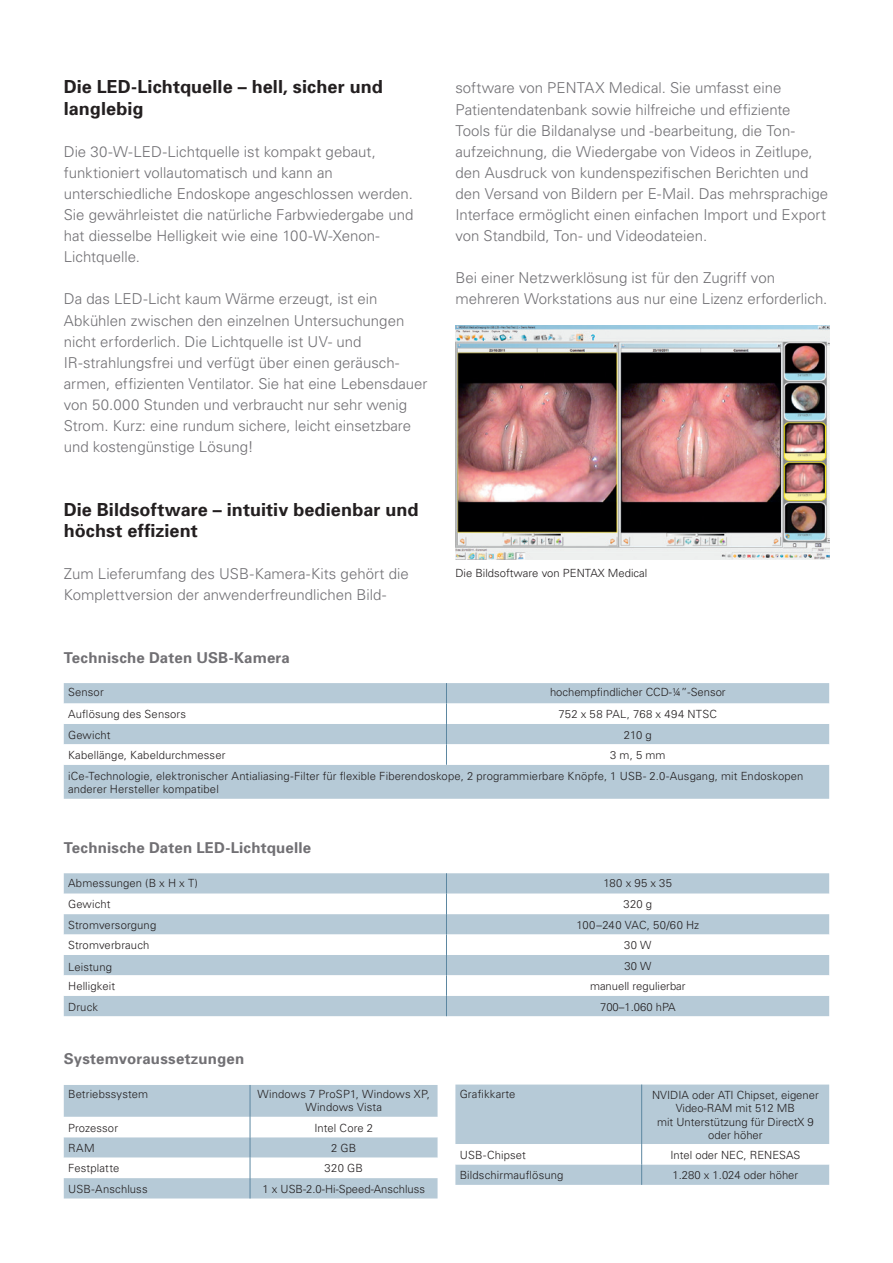
<style>
.page{position:relative;width:893px;height:1263px;background:#fff}
.page>*{position:absolute;margin:0;border:0;box-sizing:border-box;transform-origin:0 0}
.t1{font:700 18px/21.1px "Univers";letter-spacing:.005em;color:#231f20}
.t2{font:300 15px/21.1px "Univers";color:#717074}
.t3{font:700 15px "Univers";letter-spacing:.01em;color:#717074}
.t4{font:300 11.25px/13.5px "Univers";letter-spacing:.01em;color:#231f20;text-align:center}
.t5{font:300 11.25px "Univers";letter-spacing:.03em;color:#231f20}
</style>
<div class="page">
<div style="left:64px;top:683px;width:765px;height:116px;background:#b6cad7"></div>
<svg style="left:64px;top:703px;width:765px;height:62px"></svg>
<svg style="left:446px;top:683px;width:1px;height:82px"></svg>
<div style="left:64px;top:873px;width:765px;height:143px;background:#b6cad7"></div>
<svg style="left:64px;top:894px;width:765px;height:102px"></svg>
<svg style="left:446px;top:873px;width:1px;height:143px"></svg>
<img style="left:455px;top:326px;width:374px;height:233px">
<svg style="left:64px;top:1085px;width:374px;height:113px"></svg>
<svg style="left:455px;top:1084px;width:374px;height:101px"></svg>
<p class="t1" style="left:64px;top:76px;width:321px">Die LED-Lichtquelle – hell, sicher und langlebig</p>
<p class="t2" style="left:64px;top:140px;width:351px">Die 30-W-LED-Lichtquelle ist kompakt gebaut, funktioniert vollautomatisch und kann an unterschiedliche Endoskope angeschlossen werden.<br>Sie gewährleistet die natürliche Farbwiedergabe und hat diesselbe Helligkeit wie eine 100-W-Xenon-Lichtquelle.</p>
<p class="t2" style="left:64px;top:288px;width:365px">Da das LED-Licht kaum Wärme erzeugt, ist ein Abkühlen zwischen den einzelnen Untersuchungen nicht erforderlich. Die Lichtquelle ist UV- und IR-strahlungsfrei und verfügt über einen geräusch&shy;armen, effizienten Ventilator. Sie hat eine Lebensdauer von 50.000 Stunden und verbraucht nur sehr wenig Strom. Kurz: eine rundum sichere, leicht einsetzbare und kostengünstige Lösung!</p>
<p class="t1" style="left:64px;top:498px;width:356px">Die Bildsoftware – intuitiv bedienbar und höchst effizient</p>
<p class="t2" style="left:64px;top:562px;width:346px">Zum Lieferumfang des USB-Kamera-Kits gehört die<br>Komplettversion der anwenderfreundlichen Bild-</p>
<p class="t3" style="left:64px;top:648px;width:228px">Technische Daten USB-Kamera</p>
<p class="t2" style="left:455px;top:77px;width:374px">software von PENTAX Medical. Sie umfasst eine Patientendatenbank sowie hilfreiche und effiziente Tools für die Bildanalyse und -bearbeitung, die Ton&shy;aufzeichnung, die Wiedergabe von Videos in Zeitlupe, den Ausdruck von kundenspezifischen Berichten und den Versand von Bildern per E-Mail. Das mehrsprachige Interface ermöglicht einen einfachen Import und Export von Standbild, Ton- und Videodateien.</p>
<p class="t2" style="left:455px;top:267px;width:374px">Bei einer Netzwerklösung ist für den Zugriff von mehreren Workstations aus nur eine Lizenz erforderlich.</p>
<p class="t4" style="left:455px;top:566px;width:193px">Die Bildsoftware von PENTAX Medical</p>
<p class="t4" style="left:68px;top:685px;width:37px">Sensor</p>
<p class="t4" style="left:550px;top:685px;width:177px">hochempfindlicher CCD-¼”-Sensor</p>
<p class="t4" style="left:68px;top:707px;width:119px">Auflösung des Sensors</p>
<p class="t5" style="left:559px;top:707px;width:160px">752 x 58 PAL, 768 x 494 NTSC</p>
<p class="t4" style="left:68px;top:728px;width:44px">Gewicht</p>
<p class="t4" style="left:624px;top:728px;width:29px">210 g</p>
<p class="t4" style="left:68px;top:748px;width:159px">Kabellänge, Kabeldurchmesser</p>
<p class="t4" style="left:68px;top:744px;width:737px;line-height:20.9px;text-align:left;text-indent:542px">3 m, 5 mm<br>iCe-Technologie, elektronischer Antialiasing-Filter für flexible Fiberendoskope, 2 programmierbare Knöpfe, 1 USB- 2.0-Ausgang, mit Endoskopen</p>
<p class="t4" style="left:68px;top:782px;width:152px">anderer Hersteller kompatibel</p>
<p class="t3" style="left:64px;top:838px;width:249px">Technische Daten LED-Lichtquelle</p>
<p class="t4" style="left:68px;top:875px;width:132px">Abmessungen (B x H x T)</p>
<p class="t4" style="left:603px;top:875px;width:70px">180 x 95 x 35</p>
<p class="t4" style="left:68px;top:897px;width:44px">Gewicht</p>
<p class="t4" style="left:623px;top:897px;width:30px">320 g</p>
<p class="t4" style="left:68px;top:918px;width:90px">Stromversorgung</p>
<p class="t4" style="left:576px;top:918px;width:124px">100–240 VAC, 50/60 Hz</p>
<p class="t4" style="left:68px;top:938px;width:83px">Stromverbrauch</p>
<p class="t4" style="left:624px;top:938px;width:29px">30 W</p>
<p class="t4" style="left:68px;top:959px;width:45px">Leistung</p>
<p class="t4" style="left:624px;top:959px;width:28px">30 W</p>
<p class="t4" style="left:68px;top:979px;width:49px">Helligkeit</p>
<p class="t4" style="left:590px;top:979px;width:97px">manuell regulierbar</p>
<p class="t4" style="left:68px;top:999px;width:32px">Druck</p>
<p class="t4" style="left:600px;top:999px;width:77px">700–1.060 hPA</p>
<p class="t3" style="left:64px;top:1049px;width:182px">Systemvoraussetzungen</p>
<p class="t4" style="left:68px;top:1087px;width:82px">Betriebssystem</p>
<p class="t4" style="left:257px;top:1087px;width:174px;line-height:12.8px">Windows 7 ProSP1, Windows XP,<br>Windows Vista</p>
<p class="t4" style="left:68px;top:1120px;width:52px">Prozessor</p>
<p class="t4" style="left:314px;top:1120px;width:60px">Intel Core 2</p>
<p class="t4" style="left:68px;top:1141px;width:28px">RAM</p>
<p class="t4" style="left:331px;top:1141px;width:27px">2 GB</p>
<p class="t4" style="left:68px;top:1161px;width:53px">Festplatte</p>
<p class="t4" style="left:325px;top:1161px;width:40px">320 GB</p>
<p class="t4" style="left:68px;top:1182px;width:81px">USB-Anschluss</p>
<p class="t4" style="left:262px;top:1182px;width:164px">1 x USB-2.0-Hi-Speed-Anschluss</p>
<p class="t4" style="left:460px;top:1087px;width:57px">Grafikkarte</p>
<p class="t4" style="left:652px;top:1087px;width:168px">NVIDIA oder ATI Chipset, eigener<br>Video-RAM mit 512 MB<br>mit Unterstützung für DirectX 9 oder höher</p>
<p class="t4" style="left:460px;top:1148px;width:68px">USB-Chipset</p>
<p class="t4" style="left:670px;top:1148px;width:132px">Intel oder NEC, RENESAS</p>
<p class="t4" style="left:460px;top:1168px;width:105px">Bildschirmauflösung</p>
<p class="t4" style="left:673px;top:1168px;width:127px">1.280 x 1.024 oder höher</p>
</div>
